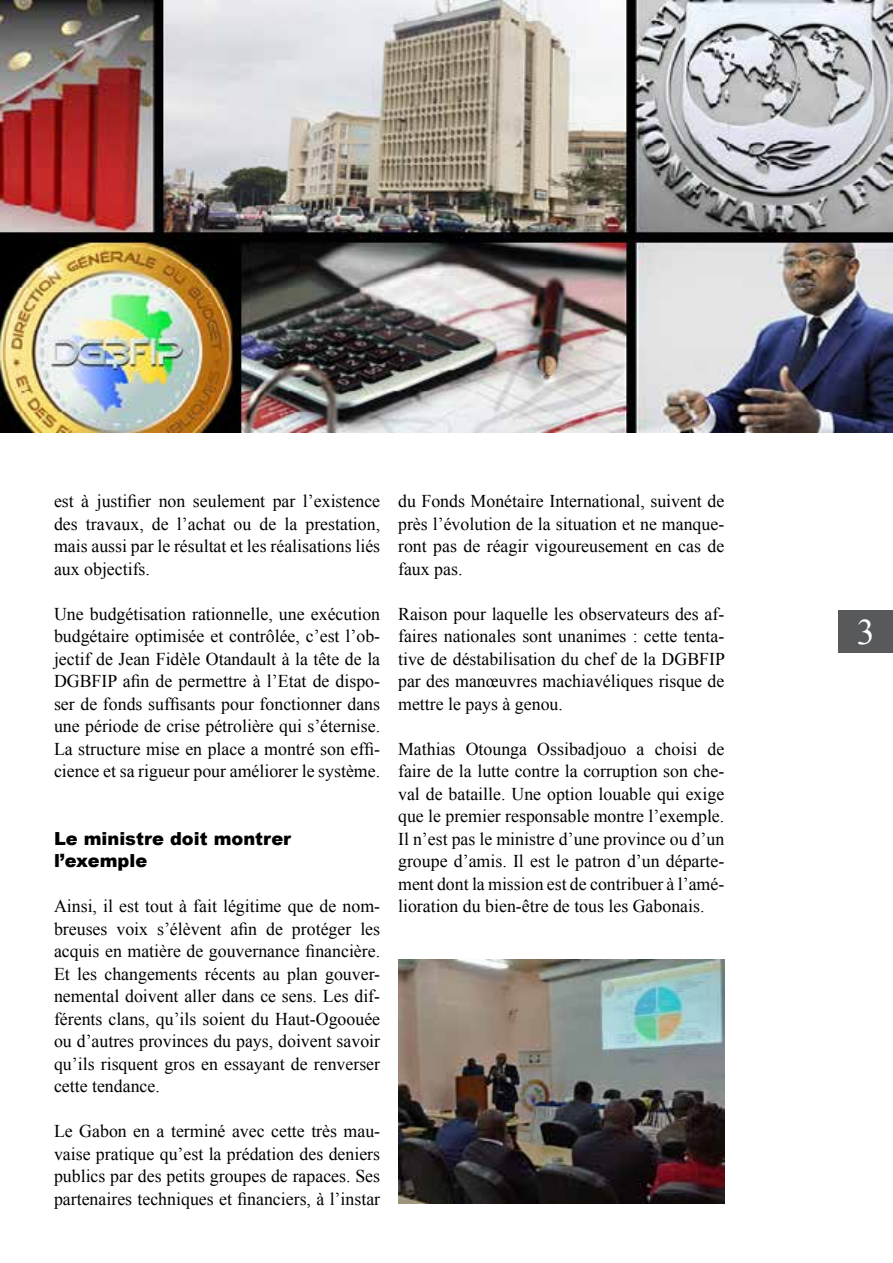
<style>
.page{position:relative;width:893px;height:1263px;background:#fff}
.page>*{position:absolute;margin:0;border:0;box-sizing:border-box;transform-origin:0 0}
.t1{font:36px "Times New Roman";color:#fff}
.t2{font:18px/22.5px "Times New Roman";color:#000;text-align:justify}
.t3{font:900 18px/22.5px "Arial";color:#000}
</style>
<div class="page">
<div style="left:839px;top:610px;width:54px;height:43px;background:#58595b"></div>
<img style="left:0;top:0;width:893px;height:433px">
<img style="left:398px;top:959px;width:326px;height:244px">
<p class="t2" style="left:54px;top:489px;width:328px">est à justifier non seulement par l’existence des travaux, de l’achat ou de la prestation, mais aussi par le résultat et les réalisations liés aux objectifs.</p>
<p class="t2" style="left:54px;top:602px;width:328px">Une budgétisation rationnelle, une exécution budgétaire optimisée et contrôlée, c’est l’ob&shy;jectif de Jean Fidèle Otandault à la tête de la DGBFIP afin de permettre à l’Etat de dispo&shy;ser de fonds suffisants pour fonctionner dans une période de crise pétrolière qui s’éternise.<br>La structure mise en place a montré son effi&shy;cience et sa rigueur pour améliorer le système.</p>
<p class="t3" style="left:54px;top:826px;width:239px">Le ministre doit montrer l’exemple</p>
<p class="t2" style="left:54px;top:894px;width:328px">Ainsi, il est tout à fait légitime que de nom&shy;breuses voix s’élèvent afin de protéger les acquis en matière de gouvernance financière.<br>Et les changements récents au plan gouver&shy;nemental doivent aller dans ce sens. Les dif&shy;férents clans, qu’ils soient du Haut-Ogoouée ou d’autres provinces du pays, doivent savoir qu’ils risquent gros en essayant de renverser cette tendance.</p>
<p class="t2" style="left:54px;top:1119px;width:328px">Le Gabon en a terminé avec cette très mau&shy;vaise pratique qu’est la prédation des deniers publics par des petits groupes de rapaces. Ses partenaires techniques et financiers, à l’instar</p>
<p class="t2" style="left:398px;top:489px;width:328px">du Fonds Monétaire International, suivent de près l’évolution de la situation et ne manque&shy;ront pas de réagir vigoureusement en cas de faux pas.</p>
<p class="t2" style="left:398px;top:602px;width:328px">Raison pour laquelle les observateurs des af&shy;faires nationales sont unanimes : cette tenta&shy;tive de déstabilisation du chef de la DGBFIP par des manœuvres machiavéliques risque de mettre le pays à genou.</p>
<p class="t2" style="left:398px;top:737px;width:328px">Mathias Otounga Ossibadjouo a choisi de faire de la lutte contre la corruption son che&shy;val de bataille. Une option louable qui exige que le premier responsable montre l’exemple.<br>Il n’est pas le ministre d’une province ou d’un groupe d’amis. Il est le patron d’un départe&shy;ment dont la mission est de contribuer à l’amé&shy;lioration du bien-être de tous les Gabonais.</p>
<h1 class="t1" style="left:857px;top:606px;width:19px">3</h1>
</div>
